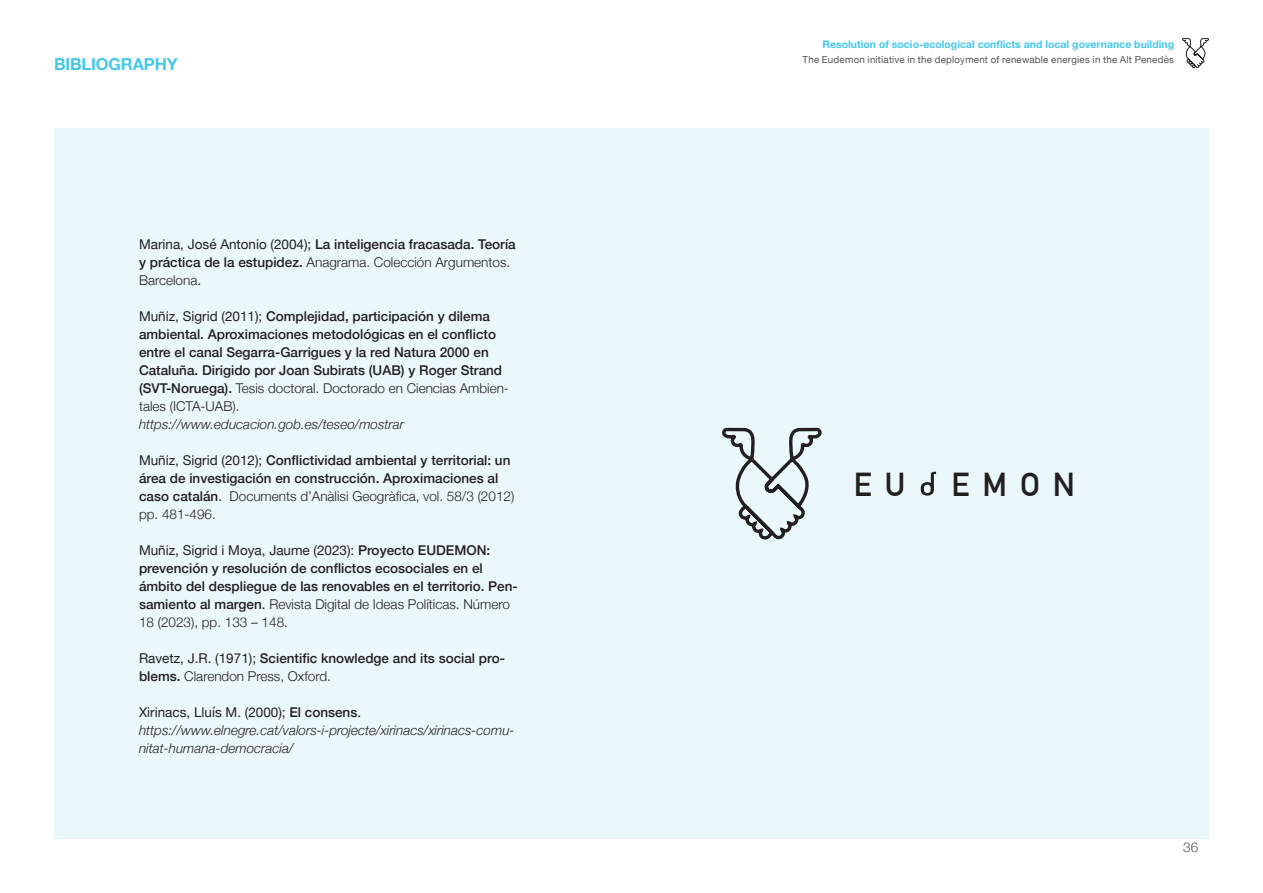
<style>
.page{position:relative;width:1263px;height:893px;background:#fff}
.page>*{position:absolute;margin:0;border:0;box-sizing:border-box;transform-origin:0 0}
.t1{font:700 32.55px "DIN Alternate";color:#231f20}
.t2{font:700 16.5px "Helvetica Neue";letter-spacing:-.01em;color:#45c7ec}
.t3{font:500 13.5px/18px "Helvetica Neue";color:#231f20}
.t4{font:italic 300 13.5px/18px "Helvetica Neue";color:#231f20}
.t5{font:13.5px "Helvetica Neue";color:#231f20}
.t6{font:300 13.5px "Helvetica Neue";color:#535355}
.t7{font:700 10.5px "Helvetica Neue";color:#45c7ec}
.t8{font:9.75px "Helvetica Neue";letter-spacing:.02em;color:#535355}
.s1{font-weight:400}
.s2{font-weight:300}
.s3{font-weight:500}
</style>
<div class="page">
<div style="left:54px;top:128px;width:1155px;height:711px;background:#eaf8fc"></div>
<svg style="left:722px;top:427px;width:100px;height:113px"></svg>
<svg style="left:921px;top:472px;width:15px;height:24px"></svg>
<svg style="left:1182px;top:38px;width:27px;height:31px"></svg>
<p class="t2" style="left:54px;top:51px;width:125px">BIBLIOGRAPHY</p>
<p class="t3" style="left:139px;top:234px;width:378px"><span class="s1">Marina, José Antonio (2004);</span> La inteligencia fracasada. Teoría y práctica de la estupidez. <span class="s2">Anagrama. Colección Argumentos.<br>Barcelona</span><span class="s1">.</span></p>
<p class="t3" style="left:139px;top:306px;width:371px"><span class="s1">Muñiz, Sigrid (2011);</span> Complejidad, participación y dilema ambiental. Aproximaciones metodológicas en el conflicto entre el canal Segarra-Garrigues y la red Natura 2000 en Cataluña. Dirigido por Joan Subirats (UAB) y Roger Strand (SVT-Noruega). <span class="s2">Tesis doctoral. Doctorado en Ciencias Ambien&shy;tales (ICTA-UAB).</span></p>
<p class="t4" style="left:139px;top:414px;width:267px">https://www.educacion.gob.es/teseo/mostrar</p>
<p class="t3" style="left:139px;top:450px;width:377px"><span class="s1">Muñiz, Sigrid (2012);</span> Conflictividad ambiental y territorial: un área de investigación en construcción. Aproximaciones al caso catalán<span class="s1">.</span> <span class="s2">Documents d’Anàlisi Geogràfica, vol. 58/3 (2012) pp. 481-496.</span></p>
<p class="t3" style="left:139px;top:540px;width:380px"><span class="s1">Muñiz, Sigrid i Moya, Jaume (2023):</span> Proyecto EUDEMON: prevención y resolución de conflictos ecosociales en el ámbito del despliegue de las renovables en el territorio. Pen&shy;samiento al margen<span class="s1">.</span> <span class="s2">Revista Digital de Ideas Políticas. Número 18 (2023), pp. 133 – 148.</span></p>
<p class="t3" style="left:139px;top:648px;width:367px"><span class="s1">Ravetz, J.R. (1971);</span> Scientific knowledge and its social pro&shy;blems. <span class="s2">Clarendon Press, Oxford.</span></p>
<p class="t5" style="left:139px;top:703px;width:224px">Xirinacs, Lluís M. (2000); <span class="s3">El consens</span>.</p>
<p class="t4" style="left:139px;top:720px;width:377px">https://www.elnegre.cat/valors-i-projecte/xirinacs/xirinacs-comu&shy;nitat-humana-democracia/</p>
<p class="t7" style="left:822px;top:36px;width:353px">Resolution of socio-ecological conflicts and local governance building</p>
<p class="t8" style="left:802px;top:52px;width:373px">The Eudemon initiative in the deployment of renewable energies in the Alt Penedès</p>
<p class="t1" style="left:854px;top:460px;width:53px">E U</p>
<p class="t1" style="left:951px;top:460px;width:125px">E M O N</p>
<p class="t6" style="left:1183px;top:836px;width:17px">36</p>
</div>
